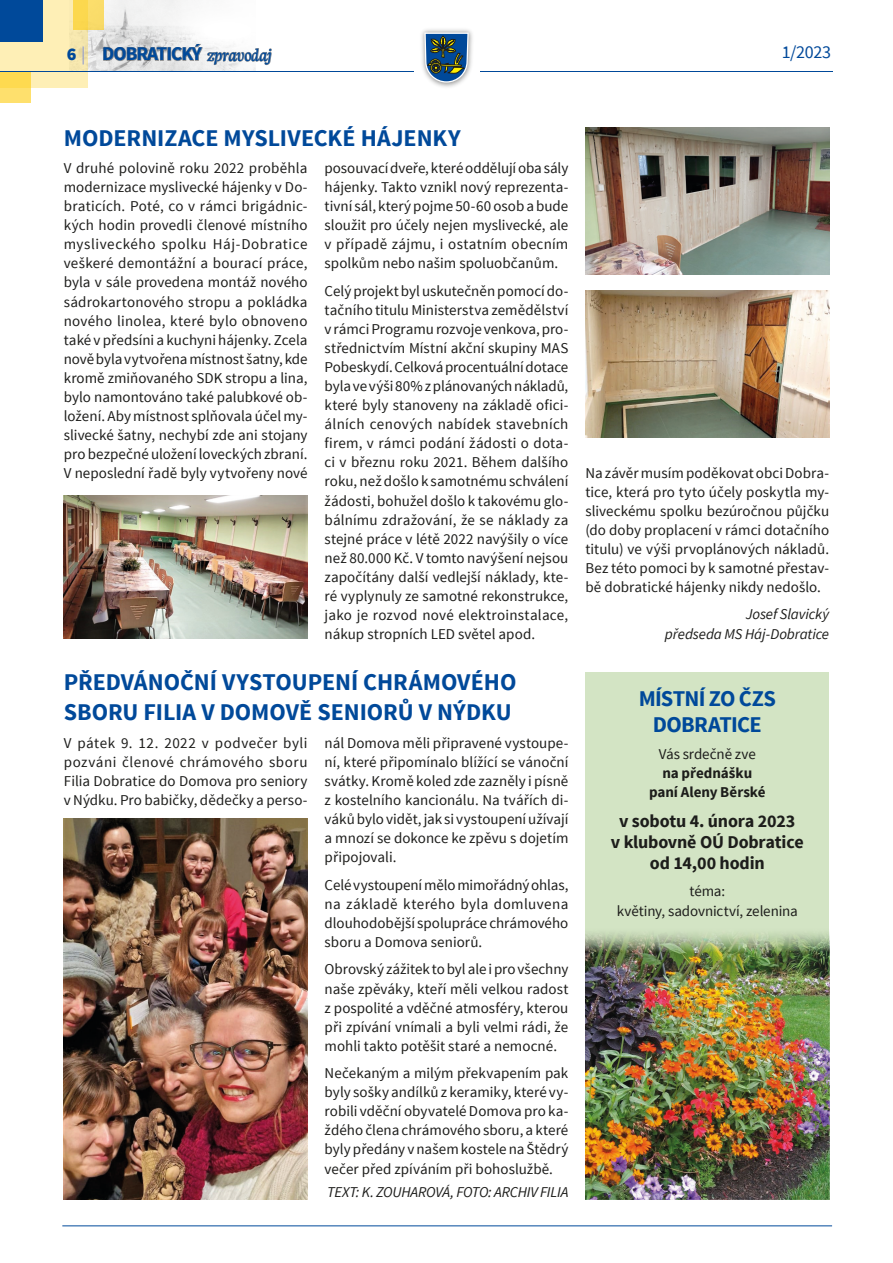
<style>
.page{position:relative;width:893px;height:1263px;background:#fff}
.page>*{position:absolute;margin:0;border:0;box-sizing:border-box;transform-origin:0 0}
.t1{font:700 24px/30px "Source Sans Pro";color:#00499a}
.t2{font:700 22.5px/25.5px "Source Sans Pro";letter-spacing:-.035em;color:#00499a;text-align:center}
.t3{font:700 19.35px "Source Sans Pro";letter-spacing:-.05em;color:#00499a}
.t4{font:700 18px/21px "Source Sans Pro";letter-spacing:-.01em;color:#1d1d1b;text-align:center}
.t5{font:18px "Source Sans Pro";color:#00499a}
.t6{font:15px/19px "Source Sans Pro";letter-spacing:.005em;color:#1d1d1b;text-align:justify}
.t7{font:italic 15px/19.5px "Source Sans Pro";letter-spacing:-.01em;color:#1d1d1b;text-align:right}
.t8{font:700 15px/19px "Source Sans Pro";color:#1d1d1b;text-align:center}
.s1{font-weight:900;font-size:18px}
.s2{font-weight:400;font-size:18px;color:#8f9ace}
.s3{font-family:"Neuton Cursive";font-weight:400;font-size:19.65px}
</style>
<div class="page">
<img style="left:421px;top:29px;width:52px;height:58px">
<svg style="left:423px;top:33px;width:46px;height:50px;background:#4f7187"></svg>
<div style="left:0;top:0;width:88px;height:88px;background:#feefb6"></div>
<svg style="left:0;top:72px;width:30px;height:31px"></svg>
<svg style="left:73px;top:0;width:19px;height:30px"></svg>
<div style="left:0;top:0;width:43px;height:42px;background:#00499a"></div>
<hr style="left:0;top:71px;width:414px;height:1px;background:#00499a">
<hr style="left:480px;top:71px;width:352px;height:1px;background:#00499a">
<svg style="left:92px;top:0;width:180px;height:71px"></svg>
<hr style="left:62px;top:1225px;width:770px;height:1px;background:#00499a">
<img style="left:585px;top:128px;width:244px;height:147px">
<img style="left:585px;top:291px;width:244px;height:147px">
<img style="left:64px;top:496px;width:244px;height:143px">
<div style="left:585px;top:672px;width:244px;height:527px;background:#d3e4c4"></div>
<img style="left:585px;top:932px;width:244px;height:267px">
<img style="left:64px;top:819px;width:244px;height:380px">
<p class="t3" style="left:67px;top:42px;width:206px"><span class="s1">6</span> <span class="s2">|</span> DOBRATICKÝ <span class="s3">zpravodaj</span></p>
<p class="t5" style="left:782px;top:41px;width:51px">1/2023</p>
<h1 class="t1" style="left:64px;top:123px;width:77px">MODERNIZAC</h1>
<h1 class="t1" style="left:205px;top:123px;width:123px">E MYSLIVECKÉ</h1>
<h1 class="t1" style="left:361px;top:123px;width:72px">HÁJENKY</h1>
<p class="t6" style="left:64px;top:159px;width:245px">V druhé polovině roku 2022 proběhla modernizace myslivecké hájenky v Do&shy;braticích. Poté, co v rámci brigádnic&shy;kých hodin provedli členové místního mysliveckého spolku Háj-Dobratice veškeré demontážní a bourací práce, byla v sále provedena montáž nového sádrokartonového stropu a pokládka nového linolea, které bylo obnoveno také v předsíni a kuchyni hájenky. Zcela nově byla vytvořena místnost šatny, kde kromě zmiňovaného SDK stropu a lina, bylo namontováno také palubkové ob&shy;ložení. Aby místnost splňovala účel my&shy;slivecké šatny, nechybí zde ani stojany pro bezpečné uložení loveckých zbraní.<br>V neposlední řadě byly vytvořeny nové</p>
<p class="t6" style="left:325px;top:159px;width:245px">posouvací dveře, které oddělují oba sály hájenky. Takto vznikl nový reprezenta&shy;tivní sál, který pojme 50-60 osob abude sloužit pro účely nejen myslivecké, ale v případě zájmu, i ostatním obecním spolkům nebo našim spoluobčanům.</p>
<p class="t6" style="left:325px;top:282px;width:245px">Celý projekt byl uskutečněn pomocí do&shy;tačního titulu Ministerstva zemědělství v rámci Programu rozvoje venkova, pro&shy;střednictvím Místní akční skupiny MAS Pobeskydí. Celková procentuální dotace byla ve výši 80% zplánovaných nákladů, které byly stanoveny na základě ofici&shy;álních cenových nabídek stavebních firem, v rámci podání žádosti o dota&shy;ci v březnu roku 2021. Během dalšího roku, než došlo k samotnému schválení žádosti, bohužel došlo k takovému glo&shy;bálnímu zdražování, že se náklady za stejné práce v létě 2022 navýšily o více než 80.000 Kč. V tomto navýšení nejsou započítány další vedlejší náklady, kte&shy;ré vyplynuly ze samotné rekonstrukce, jako je rozvod nové elektroinstalace, nákup stropních LED světel apod.</p>
<h1 class="t1" style="left:64px;top:668px;width:451px">PŘEDVÁNOČNÍ VYSTOUPE NÍ CHRÁMOVÉHO<br>SBORU FILIA V DOMOVĚ SENIORŮ V NÝDKU</h1>
<p class="t6" style="left:64px;top:734px;width:245px">V pátek 9. 12. 2022 v podvečer byli pozváni členové chrámového sboru Filia Dobratice do Domova pro seniory v Nýdku. Pro babičky, dědečky a perso-</p>
<p class="t6" style="left:325px;top:734px;width:245px">nál Domova měli připravené vystoupe&shy;ní, které připomínalo blížící se vánoční svátky. Kromě koled zde zazněly i písně z kostelního kancionálu. Na tvářích di&shy;váků bylo vidět, jak si vystoupení užívají a mnozí se dokonce ke zpěvu s dojetím připojovali.</p>
<p class="t6" style="left:325px;top:875px;width:245px">Celé vystoupení mělo mimořádný ohlas, na základě kterého byla domluvena dlouhodobější spolupráce chrámového sboru a Domova seniorů.</p>
<p class="t6" style="left:325px;top:960px;width:245px">Obrovský zážitek to byl ale ipro všechny naše zpěváky, kteří měli velkou radost z pospolité a vděčné atmosféry, kterou při zpívání vnímali a byli velmi rádi, že mohli takto potěšit staré a nemocné.</p>
<p class="t6" style="left:325px;top:1064px;width:245px">Nečekaným a milým překvapením pak byly sošky andílků z keramiky, které vy&shy;robili vděční obyvatelé Domova pro ka&shy;ždého člena chrámového sboru, a které byly předány v našem kostele na Štědrý večer před zpíváním při bohoslužbě.</p>
<p class="t7" style="left:327px;top:1182px;width:243px">TEXT: K. ZOUHAROVÁ, FOTO: ARCHIV FILIA</p>
<p class="t6" style="left:585px;top:464px;width:245px">Na závěr musím poděkovat obci Dobra&shy;tice, která pro tyto účely poskytla my&shy;sliveckému spolku bezúročnou půjčku (do doby proplacení v rámci dotačního titulu) ve výši prvoplánových nákladů.<br>Bez této pomoci by k samotné přestav&shy;bě dobratické hájenky nikdy nedošlo.</p>
<p class="t7" style="left:665px;top:604px;width:166px">Josef Slavický<br>předseda MS Háj-Dobratice</p>
<h2 class="t2" style="left:639px;top:687px;width:139px">MÍSTNÍ ZO ČZS<br>DOBRATICE</h2>
<p class="t6" style="left:659px;top:745px;width:99px">Vás srdečně zve</p>
<p class="t8" style="left:649px;top:764px;width:118px">NA PŘEDNÁŠKU<br>PANÍ ALENY BĚRSKÉ</p>
<p class="t4" style="left:611px;top:811px;width:194px">V SOBOTU 4. ÚNORA 2023<br>V KLUBOVNĚ OÚ DOBRATICE<br>OD 14,00 HODIN</p>
<p class="t6" style="left:617px;top:882px;width:183px;text-align:center">téma:<br>květiny, sadovnictví, zelenina</p>
</div>
